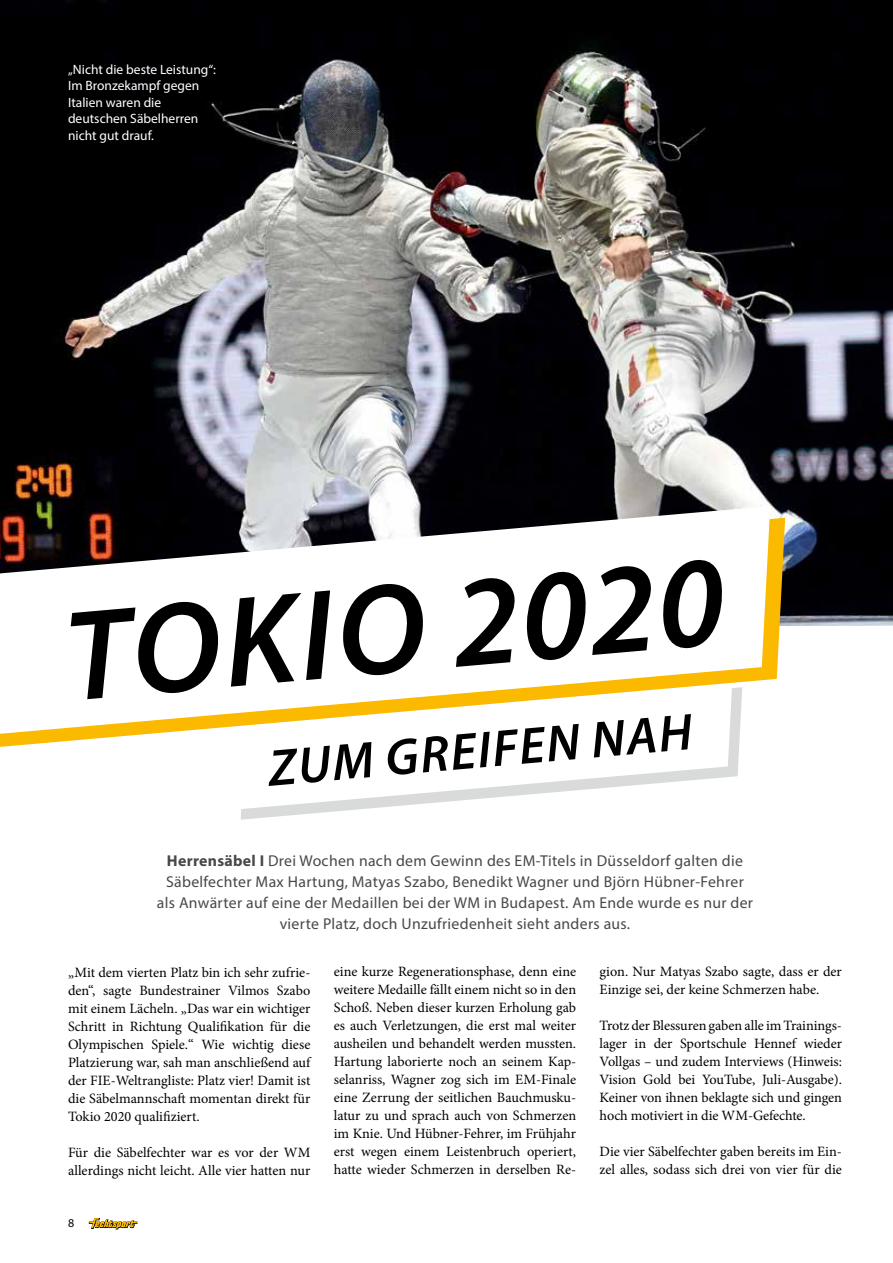
<style>
.page{position:relative;width:893px;height:1263px;background:#fff}
.page>*{position:absolute;margin:0;border:0;box-sizing:border-box;transform-origin:0 0}
.t1{font:italic 600 129.3px "Myriad Pro";color:#000}
.t2{font:italic 600 51.75px "Myriad Pro";color:#000}
.t3{font:15.75px/21px "Myriad Pro";letter-spacing:.02em;color:#484847;text-align:center}
.t4{font:14.25px/18px "Minion Pro";color:#000;text-align:justify}
.t5{font:13.5px/16.5px "Myriad Pro";color:#fff}
.t6{font:12px "Myriad Pro";color:#000}
.s1{font-weight:700}
</style>
<div class="page">
<img style="left:0;top:0;width:893px;height:625px">
<svg style="left:241px;top:748px;width:498px;height:72px"></svg>
<svg style="left:241px;top:748px;width:491px;height:62px"></svg>
<svg style="left:0;top:518px;width:785px;height:230px"></svg>
<svg style="left:0;top:506px;width:770px;height:231px"></svg>
<svg style="left:89px;top:1218px;width:48px;height:11px"></svg>
<p class="t5" style="left:68px;top:61px;width:149px">„Nicht die beste Leistung“:<br>Im Bronzekampf gegen<br>Italien waren die deutschen Säbelherren nicht gut drauf.</p>
<h1 class="t1" style="left:58px;top:576px;width:663px;rotate:-5deg">TOKIO 2020</h1>
<h2 class="t2" style="left:265px;top:736px;width:427px;rotate:-5deg">ZUM GREIFEN NAH</h2>
<p class="t3" style="left:157px;top:849px;width:598px"><span class="s1">Herrensäbel I</span> Drei Wochen nach dem Gewinn des EM-Titels in Düsseldorf galten die Säbelfechter Max Hartung, Matyas Szabo, Benedikt Wagner und Björn Hübner-Fehrer als Anwärter auf eine der Medaillen bei der WM in Budapest. Am Ende wurde es nur der vierte Platz, doch Unzufriedenheit sieht anders aus.</p>
<p class="t4" style="left:68px;top:963px;width:244px">„Mit dem vierten Platz bin ich sehr zufrie&shy;den“, sagte Bundestrainer Vilmos Szabo mit einem Lächeln. „Das war ein wichtiger Schritt in Richtung Qualifikation für die Olympischen Spiele.“ Wie wichtig diese Platzierung war, sah man anschließend auf der FIE-Weltrangliste: Platz vier! Damit ist die Säbelmannschaft momentan direkt für Tokio 2020 qualifiziert.</p>
<p class="t4" style="left:68px;top:1143px;width:244px">Für die Säbelfechter war es vor der WM allerdings nicht leicht. Alle vier hatten nur</p>
<p class="t6" style="left:68px;top:1216px;width:8px">8</p>
<p class="t4" style="left:334px;top:963px;width:244px">eine kurze Regenerationsphase, denn eine weitere Medaille fällt einem nicht so in den Schoß. Neben dieser kurzen Erholung gab es auch Verletzungen, die erst mal weiter ausheilen und behandelt werden mussten.<br>Hartung laborierte noch an seinem Kap&shy;selanriss, Wagner zog sich im EM-Finale eine Zerrung der seitlichen Bauchmusku&shy;latur zu und sprach auch von Schmerzen im Knie. Und Hübner-Fehrer, im Frühjahr erst wegen einem Leistenbruch operiert, hatte wieder Schmerzen in derselben Re-</p>
<p class="t4" style="left:600px;top:963px;width:244px">gion. Nur Matyas Szabo sagte, dass er der<br>Einzige sei, der keine Schmerzen habe.</p>
<p class="t4" style="left:600px;top:1017px;width:244px">Trotz der Blessuren gaben alle im Trainings&shy;lager in der Sportschule Hennef wieder Vollgas – und zudem Interviews (Hinweis:<br>Vision Gold bei YouTube, Juli-Ausgabe).<br>Keiner von ihnen beklagte sich und gingen hoch motiviert in die WM-Gefechte.</p>
<p class="t4" style="left:600px;top:1143px;width:244px">Die vier Säbelfechter gaben bereits im Ein&shy;zel alles, sodass sich drei von vier für die</p>
</div>
